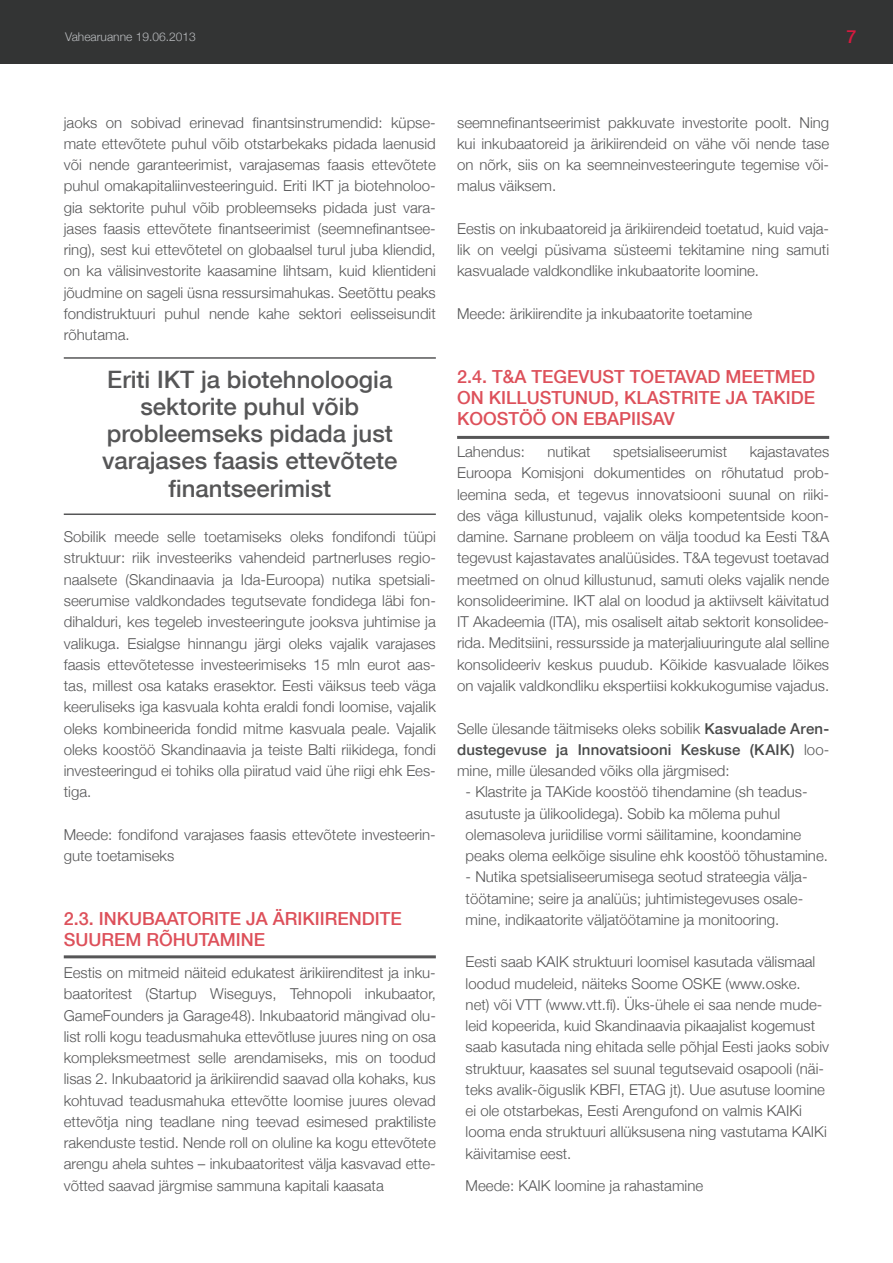
<style>
.page{position:relative;width:893px;height:1263px;background:#fff}
.page>*{position:absolute;margin:0;border:0;box-sizing:border-box;transform-origin:0 0}
.t1{font:500 24px/27px "Helvetica Neue";color:#565657;text-align:center}
.t2{font:500 18px "Helvetica Neue";color:#dd505a}
.t3{font:500 18px "Helvetica Neue";color:#d71a3f}
.t4{font:300 15px/21.3px "Helvetica Neue";color:#565657;text-align:justify}
.t5{font:300 12px "Helvetica Neue";color:#babcbf}
.s1{font-weight:500;color:#4a4b4b}
</style>
<div class="page">
<div style="left:0;top:0;width:893px;height:64px;background:#333434"></div>
<hr style="left:64px;top:357px;width:372px;height:2px;background:#565657">
<hr style="left:64px;top:513px;width:372px;height:2px;background:#565657">
<hr style="left:64px;top:955px;width:372px;height:3px;background:#565657">
<hr style="left:457px;top:436px;width:372px;height:3px;background:#565657">
<p class="t5" style="left:65px;top:27px;width:132px">Vahearuanne 19.06.2013</p>
<p class="t3" style="left:846px;top:22px;width:12px">7</p>
<p class="t4" style="left:64px;top:111px;width:374px">jaoks on sobivad erinevad finantsinstrumendid: küpse&shy;mate ettevõtete puhul võib otstarbekaks pidada laenusid või nende garanteerimist, varajasemas faasis ettevõtete puhul omakapitaliinvesteeringuid. Eriti IKT ja biotehnoloo&shy;gia sektorite puhul võib probleemseks pidada just vara&shy;jases faasis ettevõtete finantseerimist (seemnefinantsee&shy;ring), sest kui ettevõtetel on globaalsel turul juba kliendid, on ka välisinvestorite kaasamine lihtsam, kuid klientideni jõudmine on sageli üsna ressursimahukas. Seetõttu peaks fondistruktuuri puhul nende kahe sektori eelisseisundit rõhutama.</p>
<h1 class="t1" style="left:102px;top:365px;width:297px">Eriti IKT ja biotehnoloogia sektorite puhul võib probleemseks pidada just varajases faasis ettevõtete finantseerimist</h1>
<p class="t4" style="left:64px;top:525px;width:374px">Sobilik meede selle toetamiseks oleks fondifondi tüüpi struktuur: riik investeeriks vahendeid partnerluses regio&shy;naalsete (Skandinaavia ja Ida-Euroopa) nutika spetsiali&shy;seerumise valdkondades tegutsevate fondidega läbi fon&shy;dihalduri, kes tegeleb investeeringute jooksva juhtimise ja valikuga. Esialgse hinnangu järgi oleks vajalik varajases faasis ettevõtetesse investeerimiseks 15 mln eurot aas&shy;tas, millest osa kataks erasektor. Eesti väiksus teeb väga keeruliseks iga kasvuala kohta eraldi fondi loomise, vajalik oleks kombineerida fondid mitme kasvuala peale. Vajalik oleks koostöö Skandinaavia ja teiste Balti riikidega, fondi investeeringud ei tohiks olla piiratud vaid ühe riigi ehk Ees&shy;tiga.</p>
<p class="t4" style="left:64px;top:823px;width:374px">Meede: fondifond varajases faasis ettevõtete investeerin&shy;gute toetamiseks</p>
<p class="t2" style="left:64px;top:904px;width:149px">2.3. Inkubaatorite</p>
<p class="t2" style="left:246px;top:904px;width:49px">ja ärikiire</p>
<p class="t2" style="left:349px;top:904px;width:36px">ndite</p>
<p class="t2" style="left:64px;top:925px;width:201px">suurem rõhutamine</p>
<p class="t4" style="left:64px;top:961px;width:374px">Eestis on mitmeid näiteid edukatest ärikiirenditest ja inku&shy;baatoritest (Startup Wiseguys, Tehnopoli inkubaator, GameFounders ja Garage48). Inkubaatorid mängivad olu&shy;list rolli kogu teadusmahuka ettevõtluse juures ning on osa kompleksmeetmest selle arendamiseks, mis on toodud lisas 2. Inkubaatorid ja ärikiirendid saavad olla kohaks, kus kohtuvad teadusmahuka ettevõtte loomise juures olevad ettevõtja ning teadlane ning teevad esimesed praktiliste rakenduste testid. Nende roll on oluline ka kogu ettevõtete arengu ahela suhtes – inkubaatoritest välja kasvavad ette&shy;võtted saavad järgmise sammuna kapitali kaasata</p>
<p class="t4" style="left:457px;top:111px;width:374px">seemnefinantseerimist pakkuvate investorite poolt. Ning kui inkubaatoreid ja ärikiirendeid on vähe või nende tase on nõrk, siis on ka seemneinvesteeringute tegemise või&shy;malus väiksem.</p>
<p class="t4" style="left:457px;top:217px;width:374px">Eestis on inkubaatoreid ja ärikiirendeid toetatud, kuid vaja&shy;lik on veelgi püsivama süsteemi tekitamine ning samuti kasvualade valdkondlike inkubaatorite loomine.</p>
<p class="t4" style="left:457px;top:302px;width:297px">Meede: ärikiirendite ja inkubaatorite toetamine</p>
<p class="t2" style="left:457px;top:362px;width:296px">2.4. T&amp;A tegevust toetavad meet</p>
<p class="t2" style="left:775px;top:362px;width:42px">med</p>
<p class="t2" style="left:457px;top:383px;width:225px">on ki llustunud, klastrite</p>
<p class="t2" style="left:726px;top:383px;width:89px">ja TAKide</p>
<p class="t2" style="left:457px;top:404px;width:219px">koostöö on ebapii sav</p>
<p class="t4" style="left:457px;top:440px;width:69px">Lahendus:</p>
<p class="t4" style="left:548px;top:440px;width:45px">nutikat</p>
<p class="t4" style="left:613px;top:440px;width:115px">spetsialiseerumist</p>
<p class="t4" style="left:457px;top:440px;width:374px;text-indent:293px">kajastavates Euroopa Komisjoni dokumentides on rõhutatud prob&shy;leemina seda, et tegevus innovatsiooni suunal on riiki&shy;des väga killustunud, vajalik oleks kompetentside koon&shy;damine. Sarnane probleem on välja toodud ka Eesti T&amp;A tegevust kajastavates analüüsides. T&amp;A tegevust toetavad meetmed on olnud killustunud, samuti oleks vajalik nende konsolideerimine. IKT alal on loodud ja aktiivselt käivitatud IT Akadeemia (ITA), mis osaliselt aitab sektorit konsolidee&shy;rida. Meditsiini, ressursside ja materjaliuuringute alal selline konsolideeriv keskus puudub. Kõikide kasvualade lõikes on vajalik valdkondliku ekspertiisi kokkukogumise vajadus.</p>
<p class="t4" style="left:457px;top:717px;width:374px">Selle ülesande täitmiseks oleks sobilik <span class="s1">Kasvualade Aren&shy;dustegevuse ja Innovatsiooni Keskuse (KAIK)</span> loo&shy;mine, mille ülesanded võiks olla järgmised:</p>
<p class="t4" style="left:466px;top:780px;width:364px;text-align:left">- Klastrite ja TAKide koostöö tihendamine (sh teadus&shy;asutuste ja ülikoolidega). Sobib ka mõlema puhul olemasoleva juriidilise vormi säilitamine, koondamine peaks olema eelkõige sisuline ehk koostöö tõhustamine.</p>
<p class="t4" style="left:466px;top:865px;width:343px;text-align:left">- Nutika spetsialiseerumisega seotud strateegia välja&shy;töötamine; seire ja analüüs; juhtimistegevuses osale&shy;mine, indikaatorite väljatöötamine ja monitooring.</p>
<p class="t4" style="left:466px;top:950px;width:365px;text-align:left">Eesti saab KAIK struktuuri loomisel kasutada välismaal loodud mudeleid, näiteks Soome OSKE (www.oske.<br>net) või VTT (www.vtt.fi). Üks-ühele ei saa nende mude&shy;leid kopeerida, kuid Skandinaavia pikaajalist kogemust saab kasutada ning ehitada selle põhjal Eesti jaoks sobiv struktuur, kaasates sel suunal tegutsevaid osapooli (näi&shy;teks avalik-õiguslik KBFI, ETAG jt). Uue asutuse loomine ei ole otstarbekas, Eesti Arengufond on valmis KAIKi looma enda struktuuri allüksusena ning vastutama KAIKi käivitamise eest.</p>
<p class="t4" style="left:466px;top:1174px;width:239px">Meede: KAIK loomine ja rahastamine</p>
</div>
